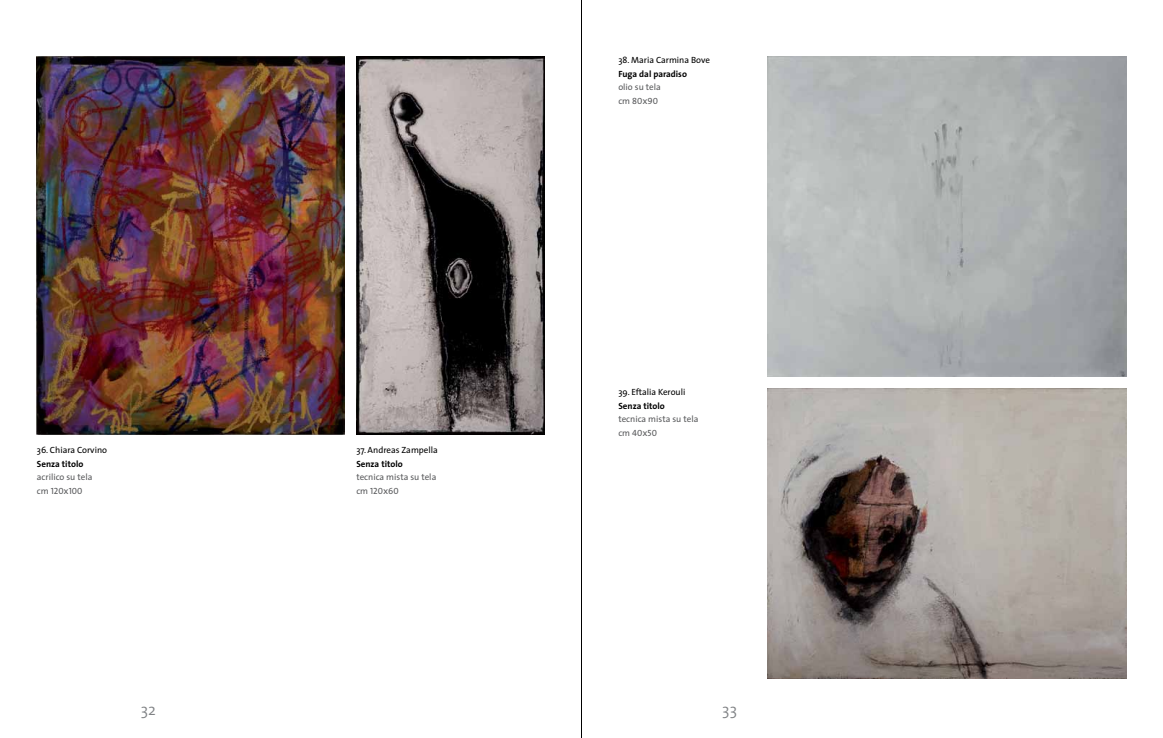
<style>
.page{position:relative;width:1163px;height:738px;background:#fff}
.page>*{position:absolute;margin:0;border:0;box-sizing:border-box;transform-origin:0 0}
.t1{font:300 16px "The Sans";color:#808285}
.t2{font:9px "The Sans";color:#000}
.t3{font:9px "The Sans";color:#58595b}
.t4{font:700 9px "The Sans";color:#000}
.t5{font:9px "The Sans Caps";color:#58595b}
.s1{font-family:"The Sans"}
</style>
<div class="page">
<hr style="left:581px;top:0;width:1px;height:737px;background:#000">
<img style="left:767px;top:57px;width:358px;height:319px">
<img style="left:767px;top:388px;width:358px;height:289px">
<img style="left:37px;top:57px;width:307px;height:377px">
<img style="left:356px;top:57px;width:188px;height:377px">
<p class="t2" style="left:618px;top:53px;width:93px">38. Maria Carmina Bove</p>
<p class="t4" style="left:618px;top:66px;width:70px">Fuga dal paradiso</p>
<p class="t3" style="left:618px;top:80px;width:44px">olio su tela</p>
<p class="t5" style="left:618px;top:93px;width:41px"><span class="s1">cm</span> 80x90</p>
<p class="t2" style="left:37px;top:442px;width:72px">36. Chiara Corvino</p>
<p class="t4" style="left:37px;top:456px;width:48px">Senza titolo</p>
<p class="t3" style="left:37px;top:469px;width:57px">acrilico su tela</p>
<p class="t5" style="left:37px;top:483px;width:47px"><span class="s1">cm</span> 120x100</p>
<p class="t2" style="left:356px;top:442px;width:83px">37. Andreas Zampella</p>
<p class="t4" style="left:356px;top:456px;width:48px">Senza titolo</p>
<p class="t3" style="left:356px;top:469px;width:81px">tecnica mista su tela</p>
<p class="t5" style="left:356px;top:483px;width:44px"><span class="s1">cm</span> 120x60</p>
<p class="t2" style="left:618px;top:384px;width:69px">39. Eftalia Kerouli</p>
<p class="t4" style="left:618px;top:397px;width:48px">Senza titolo</p>
<p class="t3" style="left:618px;top:411px;width:81px">tecnica mista su tela</p>
<p class="t5" style="left:618px;top:425px;width:40px"><span class="s1">cm</span> 40x50</p>
<h1 class="t1" style="left:141px;top:696px;width:17px">32</h1>
<h1 class="t1" style="left:722px;top:696px;width:16px">33</h1>
</div>
